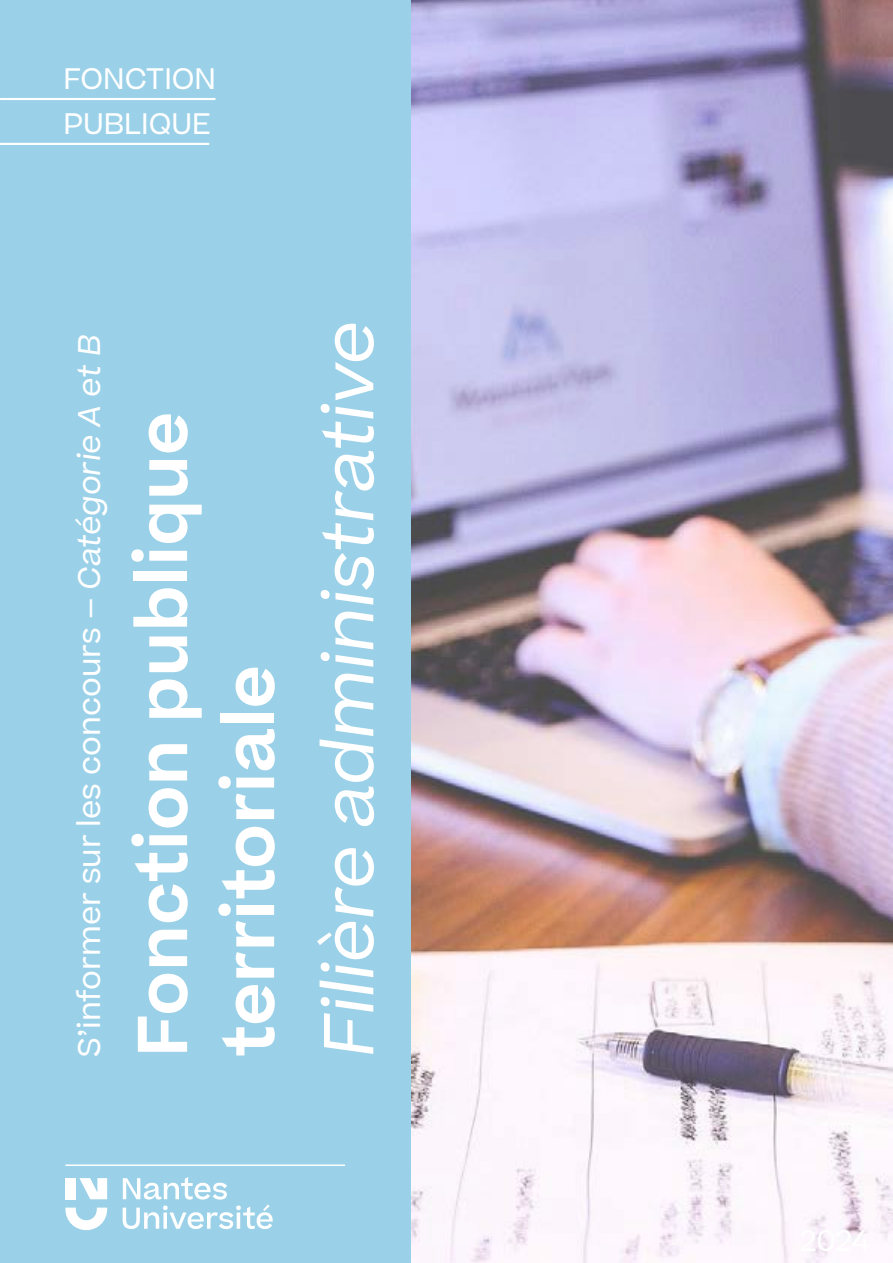
<style>
.page{position:relative;width:893px;height:1263px;background:#fff}
.page>*{position:absolute;margin:0;border:0;box-sizing:border-box;transform-origin:0 0}
.t1{font:600 67.5px/87px "Beatrice";color:#fff}
.t2{font:italic 67.5px "Beatrice";color:#fff}
.t3{font:30px "Beatrice";color:#fff}
.t4{font:28.35px/44.8px "Beatrice";color:#fff}
.s1{font-style:italic}
</style>
<div class="page">
<img style="left:410px;top:0;width:483px;height:1263px">
<div style="left:0;top:0;width:410px;height:1263px;background:#9bd1e8"></div>
<svg style="left:123px;top:1177px;width:150px;height:52px"></svg>
<svg style="left:65px;top:1207px;width:42px;height:23px"></svg>
<svg style="left:79px;top:1178px;width:28px;height:21px"></svg>
<div style="left:65px;top:1178px;width:11px;height:21px;background:#fff"></div>
<hr style="left:65px;top:1164px;width:280px;height:2px;background:#fff">
<hr style="left:0;top:98px;width:215px;height:2px;background:#fff">
<hr style="left:0;top:143px;width:209px;height:2px;background:#fff">
<p class="t4" style="left:63px;top:56px;width:154px">FONCTION<br>PUBLIQUE</p>
<p class="t3" style="left:70px;top:1057px;width:723px;rotate:-90deg">S’informer sur les concours ‒ <span class="s1">Catégorie A et B</span></p>
<h1 class="t1" style="left:119px;top:1057px;width:646px;rotate:-90deg">Fonction publique territoriale</h1>
<h1 class="t2" style="left:305px;top:1057px;width:737px;rotate:-90deg">Filière administrative</h1>
</div>
